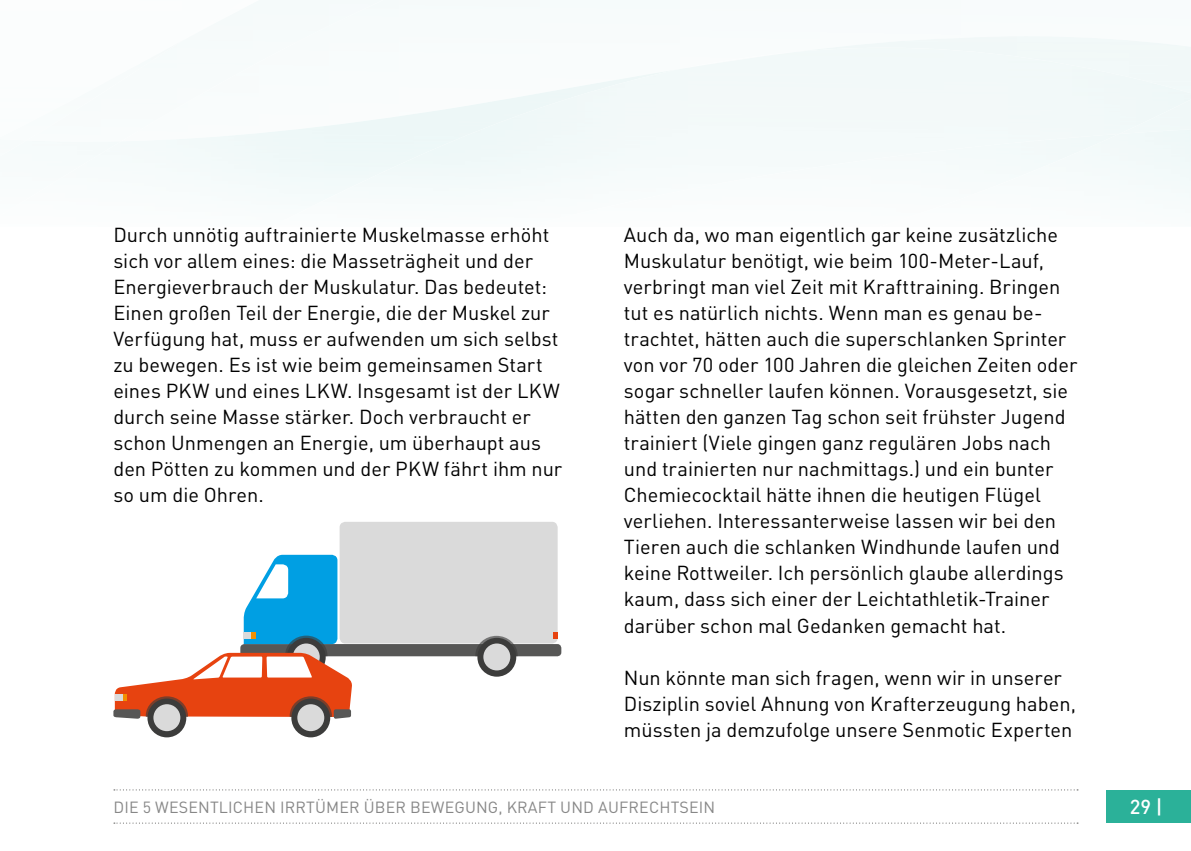
<style>
.page{position:relative;width:1191px;height:851px;background:#fff}
.page>*{position:absolute;margin:0;border:0;box-sizing:border-box;transform-origin:0 0}
.t1{font:20px/26px "DIN Pro";color:#000}
.t2{font:500 20px "DIN Pro";color:#fff}
.t3{font:16px "DIN Pro";letter-spacing:.01em;color:#878787}
</style>
<div class="page">
<div style="left:108px;top:132px;width:163px;height:57px;background:#f5fafa"></div>
<div style="left:271px;top:69px;width:411px;height:129px;background:#f2f9f9"></div>
<div style="left:525px;top:134px;width:157px;height:64px;background:#f4fafa"></div>
<div style="left:682px;top:36px;width:509px;height:157px;background:#f3f9f9"></div>
<svg style="left:114px;top:789px;width:964px;height:1px"></svg>
<svg style="left:114px;top:822px;width:964px;height:1px"></svg>
<div style="left:339px;top:521px;width:218px;height:122px;background:#dadada;border-radius:6px"></div>
<div style="left:240px;top:644px;width:321px;height:12px;background:#575756;border-radius:4px"></div>
<svg style="left:475px;top:635px;width:43px;height:21px"></svg>
<div style="left:477px;top:637px;width:39px;height:39px;background:#3c3c3b;border-radius:50%"></div>
<div style="left:483px;top:643px;width:27px;height:27px;background:#dadada;border-radius:50%"></div>
<svg style="left:553px;top:632px;width:4px;height:7px"></svg>
<div style="left:147px;top:698px;width:39px;height:39px;background:#3c3c3b;border-radius:50%"></div>
<div style="left:291px;top:698px;width:39px;height:39px;background:#3c3c3b;border-radius:50%"></div>
<div style="left:153px;top:704px;width:27px;height:27px;background:#dadada;border-radius:50%"></div>
<div style="left:297px;top:704px;width:27px;height:27px;background:#dadada;border-radius:50%"></div>
<svg style="left:113px;top:554px;width:239px;height:164px"></svg>
<div style="left:1106px;top:790px;width:85px;height:32px;background:#2bb199"></div>
<p class="t1" style="left:113px;top:221px;width:450px">Durch unnötig auftrainierte Muskelmasse erhöht sich vor allem eines: die Masseträgheit und der Energieverbrauch der Muskulatur. Das bedeutet:<br>Einen großen Teil der Energie, die der Muskel zur Verfügung hat, muss er aufwenden um sich selbst zu bewegen. Es ist wie beim gemeinsamen Start eines PKW und eines LKW. Insgesamt ist der LKW durch seine Masse stärker. Doch verbraucht er schon Unmengen an Energie, um überhaupt aus den Pötten zu kommen und der PKW fährt ihm nur so um die Ohren.</p>
<p class="t1" style="left:624px;top:221px;width:455px">Auch da, wo man eigentlich gar keine zusätzliche Muskulatur benötigt, wie beim 100-Meter-Lauf, verbringt man viel Zeit mit Krafttraining. Bringen tut es natürlich nichts. Wenn man es genau be&shy;trachtet, hätten auch die superschlanken Sprinter von vor 70 oder 100 Jahren die gleichen Zeiten oder sogar schneller laufen können. Vorausgesetzt, sie hätten den ganzen Tag schon seit frühster Jugend trainiert (Viele gingen ganz regulären Jobs nach und trainierten nur nachmittags.) und ein bunter Chemiecocktail hätte ihnen die heutigen Flügel verliehen. Interessanterweise lassen wir bei den Tieren auch die schlanken Windhunde laufen und keine Rottweiler. Ich persönlich glaube allerdings kaum, dass sich einer der Leichtathletik-Trainer darüber schon mal Gedanken gemacht hat.</p>
<p class="t1" style="left:624px;top:663px;width:453px">Nun könnte man sich fragen, wenn wir in unserer<br>Disziplin soviel Ahnung von Krafterzeugung haben, müssten ja demzufolge unsere Senmotic Experten</p>
<p class="t3" style="left:113px;top:795px;width:603px">DIE 5 WESENTLICHEN IRRTÜMER ÜBER BEWEGUNG, KRAFT UND AUFRECHTSEIN</p>
<p class="t2" style="left:1129px;top:792px;width:34px">29 |</p>
</div>
